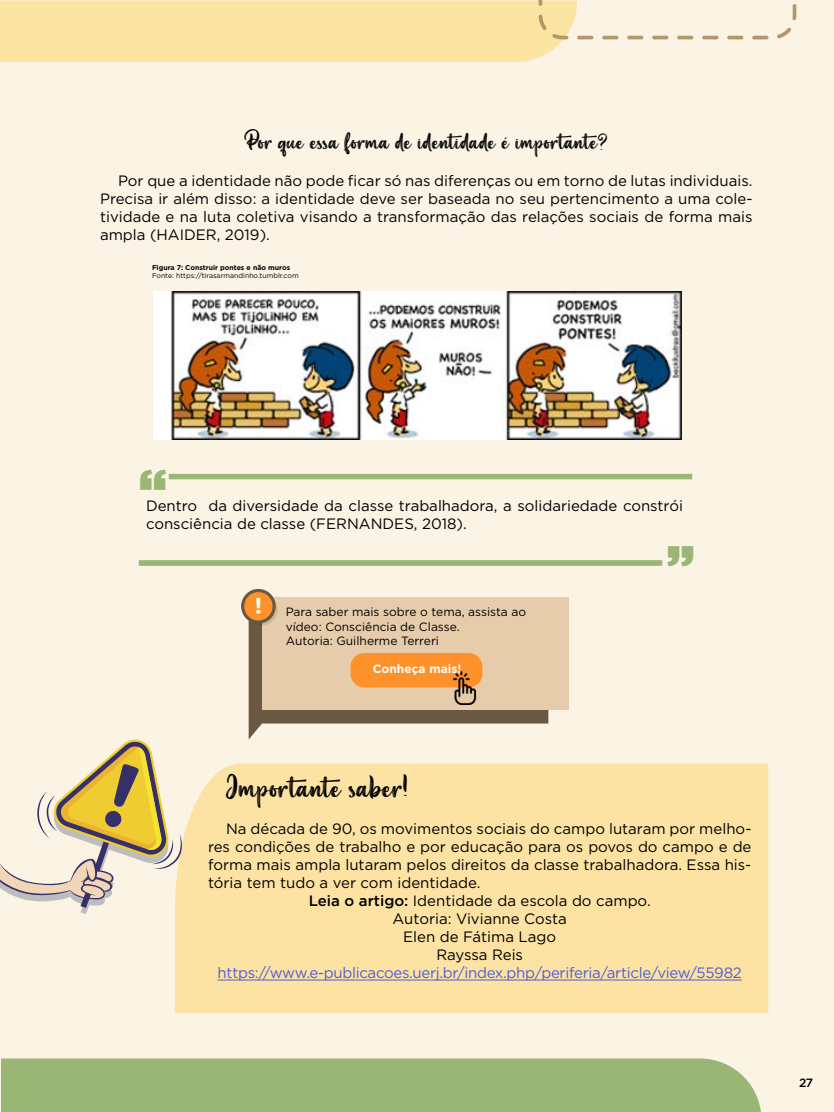
<style>
.page{position:relative;width:834px;height:1112px;background:#fbf3e4}
.page>*{position:absolute;margin:0;border:0;box-sizing:border-box;transform-origin:0 0}
.t1{font:900 50px "Gotham";color:#99b674}
.t2{font:24px "Aesthetic Violet";color:#000}
.t3{font:18px "Aesthetic Violet";color:#000}
.t4{font:15px/18px "Gotham";color:#000;text-align:justify}
.t5{font:15px "Gotham";letter-spacing:-.02em;color:#4f5cd6}
.t6{font:12px/14.4px "Gotham";color:#000}
.t7{font:700 12px "Gotham";color:#fff}
.t8{font:500 12px "Gotham";color:#000}
.t9{font:7px "Gotham";color:#000}
.t10{font:700 7px "Gotham";color:#000}
.s1{font-weight:500}
</style>
<div class="page">
<div style="left:1px;top:1059px;width:760px;height:53px;background:#99b674"></div>
<svg style="left:0;top:0;width:796px;height:62px"></svg>
<img style="left:154px;top:291px;width:527px;height:148px">
<div style="left:169px;top:474px;width:523px;height:5px;background:#99b674"></div>
<svg style="left:139px;top:561px;width:523px;height:5px;background:#9cb877"></svg>
<svg style="left:249px;top:625px;width:299px;height:114px;fill:#695942"></svg>
<div style="left:262px;top:597px;width:306px;height:113px;background:#e6ccab"></div>
<svg style="left:241px;top:589px;width:37px;height:36px"></svg>
<div style="left:351px;top:653px;width:131px;height:34px;background:#ff912b;border-radius:14px"></div>
<img style="left:448px;top:672px;width:33px;height:32px">
<div style="left:175px;top:764px;width:593px;height:249px;background:#fce3a3"></div>
<hr style="left:218px;top:980px;width:524px;height:1px;background:#4f5cd6">
<svg style="left:0;top:740px;width:183px;height:174px"></svg>
<p class="t3" style="left:245px;top:131px;width:365px">Por que essa forma de identidade é importante?</p>
<p class="t4" style="left:100px;top:172px;width:654px;text-indent:18px">Por que a identidade não pode ficar só nas diferenças ou em torno de lutas individuais.<br>Precisa ir além disso: a identidade deve ser baseada no seu pertencimento a uma cole&shy;tividade e na luta coletiva visando a transformação das relações sociais de forma mais ampla (HAIDER, 2019).</p>
<p class="t10" style="left:152px;top:262px;width:140px">Figura 7: Construir pontes e não muros</p>
<p class="t9" style="left:152px;top:271px;width:148px">Fonte: https://tirasarmandinho.tumblr.com</p>
<h1 class="t1" style="left:139px;top:452px;width:29px">“</h1>
<p class="t4" style="left:146px;top:496px;width:539px">Dentro da diversidade da classe trabalhadora, a solidariedade constrói consciência de classe (FERNANDES, 2018).</p>
<p class="t6" style="left:286px;top:604px;width:242px">Para saber mais sobre o tema, assista ao vídeo: Consciência de Classe.<br>Autoria: Guilherme Terreri</p>
<p class="t7" style="left:373px;top:660px;width:90px">Conheça mais!</p>
<h1 class="t1" style="left:695px;top:585px;width:29px;rotate:-180deg">“</h1>
<h2 class="t2" style="left:226px;top:774px;width:183px">Importante saber!</h2>
<p class="t4" style="left:226px;top:819px;width:527px">Na década de 90, os movimentos sociais do campo lutaram por melho-</p>
<p class="t4" style="left:208px;top:837px;width:545px">res condições de trabalho e por educação para os povos do campo e de</p>
<p class="t4" style="left:208px;top:855px;width:545px">forma mais ampla lutaram pelos direitos da classe trabalhadora. Essa his-</p>
<p class="t4" style="left:208px;top:873px;width:274px">tória tem tudo a ver com identidade.</p>
<p class="t4" style="left:309px;top:891px;width:343px"><span class="s1">Leia o artigo:</span> Identidade da escola do campo.</p>
<p class="t4" style="left:393px;top:909px;width:176px">Autoria: Vivianne Costa</p>
<p class="t4" style="left:403px;top:927px;width:155px">Elen de Fátima Lago</p>
<p class="t4" style="left:436px;top:945px;width:88px">Rayssa Reis</p>
<p class="t5" style="left:218px;top:963px;width:526px">https://www.e-publicacoes.uerj.br/index.php/periferia/article/view/55982</p>
<p class="t8" style="left:799px;top:1075px;width:16px">27</p>
</div>
